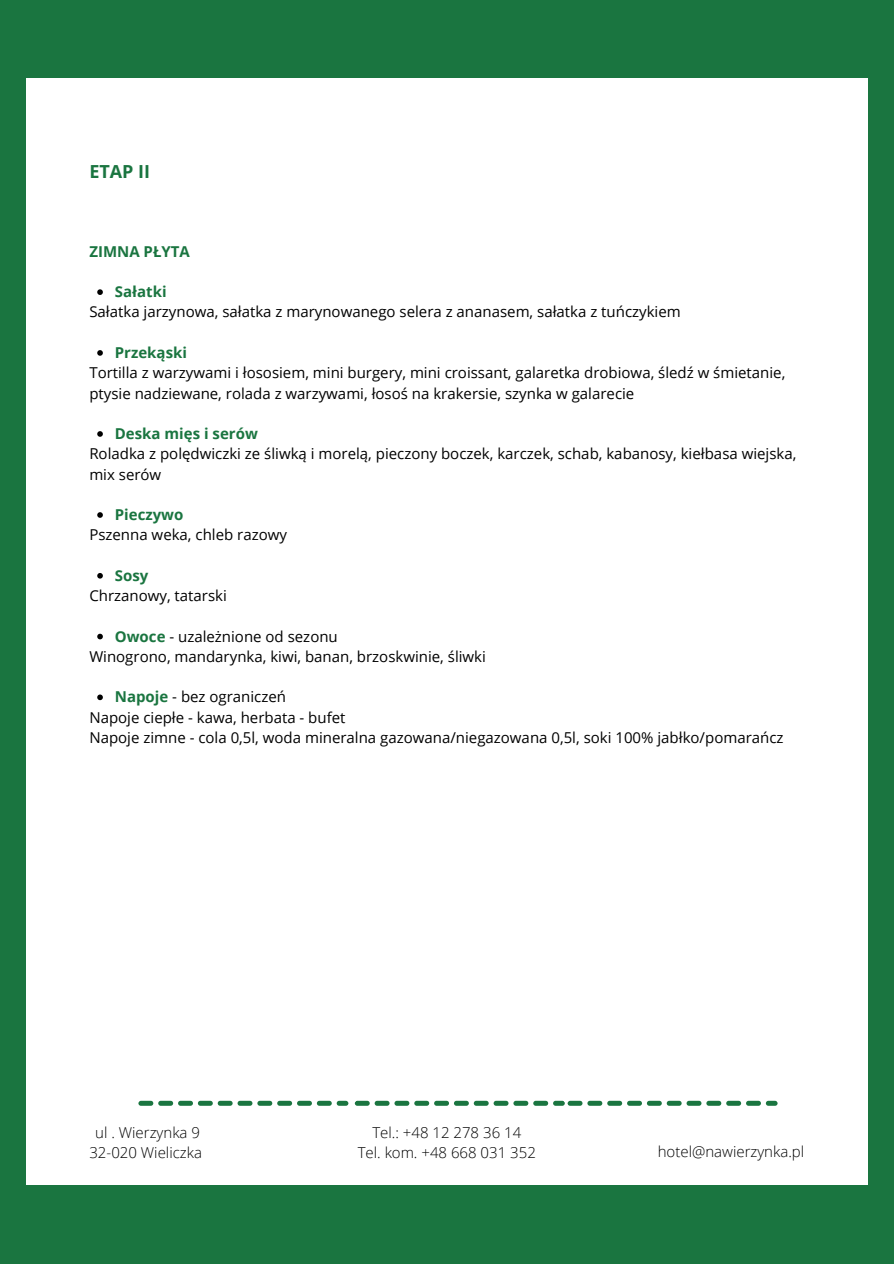
<style>
.page{position:relative;width:894px;height:1264px;background:#fff}
.page>*{position:absolute;margin:0;border:0;box-sizing:border-box;transform-origin:0 0}
.t1{font:700 18px "Open Sans";color:#1a7540}
.t2{font:15px/20.2px "Open Sans";color:#000}
.t3{font:300 15px "Open Sans";color:#000}
.t4{font:700 15px "Open Sans";color:#1a7540}
.s1{font-weight:700;color:#1a7540}
</style>
<div class="page">
<div style="left:0;top:0;width:893px;height:1263px;background:#1a7540"></div>
<div style="left:26px;top:79px;width:841px;height:1105px;background:#fff"></div>
<svg style="left:137px;top:1100px;width:641px;height:85px"></svg>
<svg style="left:97px;top:289px;width:6px;height:6px"></svg>
<svg style="left:97px;top:350px;width:6px;height:6px"></svg>
<svg style="left:97px;top:431px;width:6px;height:6px"></svg>
<svg style="left:97px;top:512px;width:6px;height:6px"></svg>
<svg style="left:97px;top:573px;width:6px;height:5px"></svg>
<svg style="left:97px;top:633px;width:6px;height:6px"></svg>
<svg style="left:97px;top:694px;width:6px;height:6px"></svg>
<p class="t1" style="left:89px;top:159px;width:62px">ETAP II</p>
<p class="t4" style="left:89px;top:241px;width:102px">ZIMNA PŁYTA</p>
<p class="t4" style="left:115px;top:281px;width:53px">Sałatki</p>
<p class="t2" style="left:89px;top:301px;width:592px">Sałatka jarzynowa, sałatka z marynowanego selera z ananasem, sałatka z tuńczykiem</p>
<p class="t4" style="left:115px;top:342px;width:74px">Przekąski</p>
<p class="t2" style="left:89px;top:362px;width:697px">Tortilla z warzywami i łososiem, mini burgery, mini croissant, galaretka drobiowa, śledź w śmietanie, ptysie nadziewane, rolada z warzywami, łosoś na krakersie, szynka w galarecie</p>
<p class="t4" style="left:115px;top:423px;width:144px">Deska mięs i serów</p>
<p class="t2" style="left:89px;top:443px;width:708px">Roladka z polędwiczki ze śliwką i morelą, pieczony boczek, karczek, schab, kabanosy, kiełbasa wiejska, mix serów</p>
<p class="t4" style="left:115px;top:504px;width:70px">Pieczywo</p>
<p class="t2" style="left:89px;top:524px;width:199px">Pszenna weka, chleb razowy</p>
<p class="t4" style="left:115px;top:565px;width:35px">Sosy</p>
<p class="t2" style="left:89px;top:585px;width:139px">Chrzanowy, tatarski</p>
<p class="t2" style="left:115px;top:625px;width:224px"><span class="s1">Owoce</span> - uzależnione od sezonu</p>
<p class="t2" style="left:89px;top:646px;width:398px">Winogrono, mandarynka, kiwi, banan, brzoskwinie, śliwki</p>
<p class="t2" style="left:115px;top:686px;width:173px"><span class="s1">Napoje</span> - bez ograniczeń</p>
<p class="t2" style="left:89px;top:706px;width:257px">Napoje ciepłe - kawa, herbata - bufet</p>
<p class="t2" style="left:89px;top:727px;width:695px">Napoje zimne - cola 0,5l, woda mineralna gazowana/niegazowana 0,5l, soki 100% jabłko/pomarańcz</p>
<p class="t3" style="left:95px;top:1121px;width:106px">ul . Wierzynka 9</p>
<h1 class="t3" style="left:89px;top:1142px;width:114px">32-020 Wieliczka</h1>
<h2 class="t3" style="left:372px;top:1121px;width:150px">Tel.: +48 12 278 36 14</h2>
<p class="t3" style="left:357px;top:1142px;width:180px">Tel. kom. +48 668 031 352</p>
<p class="t3" style="left:657px;top:1140px;width:148px">hotel@nawierzynka.pl</p>
</div>
